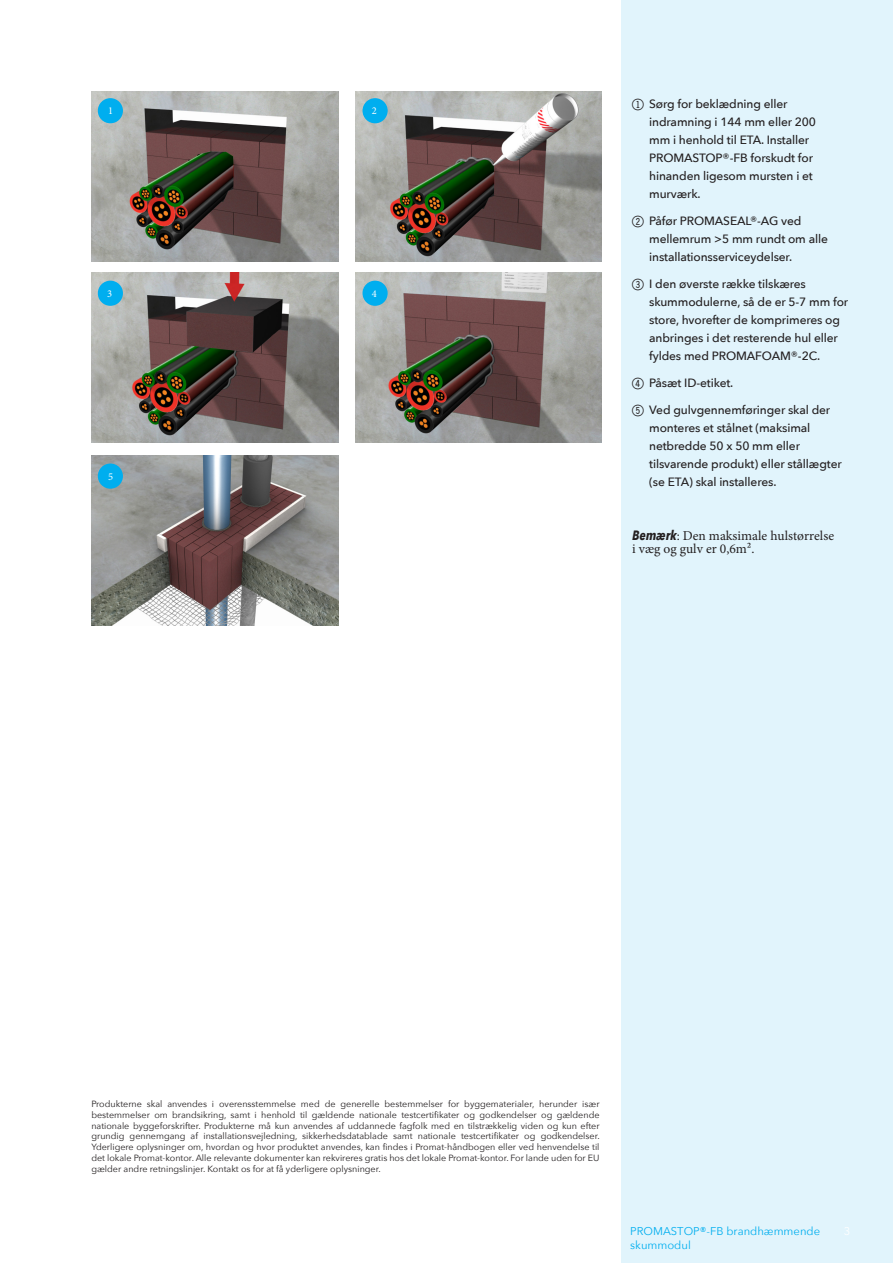
<style>
.page{position:relative;width:893px;height:1263px;background:#fff}
.page>*{position:absolute;margin:0;border:0;box-sizing:border-box;transform-origin:0 0}
.Body{font:13.5px/13.5px "Minion Pro";color:#231f20}
.Body_-_opsomming_-_N{font:500 12px/18px "Avenir Next";letter-spacing:-.01em;color:#231f20}
.t1{font:11.25px/13.5px "Avenir Next";color:#00aeef}
.t2{font:11.25px "Avenir Next";color:#fff}
.t3{font:10.5px "Minion Pro";color:#fff}
.Info_box_LAST_footno{font:9px/10.8px "Avenir Next";color:#231f20;text-align:justify}
.s1{font-family:"Double Digits Round";font-weight:400;font-size:15px}
.s2{font-family:"Avenir Next Condensed";font-weight:700;font-style:italic}
</style>
<div class="page">
<div style="left:621px;top:0;width:272px;height:1263px;background:#e1f4fc"></div>
<img style="left:91px;top:91px;width:247px;height:170px">
<img style="left:355px;top:91px;width:247px;height:170px">
<img style="left:91px;top:272px;width:247px;height:170px">
<img style="left:355px;top:272px;width:247px;height:170px">
<img style="left:91px;top:455px;width:247px;height:170px">
<div style="left:98px;top:98px;width:25px;height:25px;background:#00aeef;border-radius:50%"></div>
<div style="left:98px;top:281px;width:25px;height:25px;background:#00aeef;border-radius:50%"></div>
<div style="left:98px;top:463px;width:25px;height:26px;background:#00aeef;border-radius:50%"></div>
<div style="left:362px;top:98px;width:26px;height:25px;background:#00aeef;border-radius:50%"></div>
<div style="left:362px;top:281px;width:26px;height:25px;background:#00aeef;border-radius:50%"></div>
<p class="t3" style="left:108px;top:104px;width:7px">1</p>
<p class="t3" style="left:107px;top:286px;width:7px">3</p>
<p class="t3" style="left:108px;top:469px;width:7px">5</p>
<p class="t3" style="left:372px;top:104px;width:7px">2</p>
<p class="t3" style="left:372px;top:286px;width:7px">4</p>
<p class="Body_-_opsomming_-_N" style="left:649px;top:94px;width:168px;text-indent:-17px"><span class="s1">1</span> Sørg for beklædning eller indramning i 144 mm eller 200 mm i henhold til ETA. Installer<br>PROMASTOP®-FB forskudt for hinanden ligesom mursten i et murværk.</p>
<p class="Body_-_opsomming_-_N" style="left:649px;top:211px;width:180px;text-indent:-17px"><span class="s1">2</span> Påfør PROMASEAL®-AG ved mellemrum &gt;5 mm rundt om alle installationsserviceydelser.</p>
<p class="Body_-_opsomming_-_N" style="left:649px;top:274px;width:201px;text-indent:-17px"><span class="s1">3</span> I den øverste række tilskæres skummodulerne, så de er 5-7 mm for store, hvorefter de komprimeres og anbringes i det resterende hul eller fyldes med PROMAFOAM®-2C.</p>
<p class="Body_-_opsomming_-_N" style="left:632px;top:373px;width:103px"><span class="s1">4</span> Påsæt ID-etiket.</p>
<p class="Body_-_opsomming_-_N" style="left:649px;top:400px;width:194px;text-indent:-17px"><span class="s1">5</span> Ved gulvgennemføringer skal der monteres et stålnet (maksimal netbredde 50 x 50 mm eller tilsvarende produkt) eller stållægter (se ETA) skal installeres.</p>
<p class="Body" style="left:632px;top:529px;width:203px"><span class="s2">Bemærk</span>: Den maksimale hulstørrelse i væg og gulv er 0,6m².</p>
<p class="Info_box_LAST_footno" style="left:91px;top:1098px;width:510px">Produkterne skal anvendes i overensstemmelse med de generelle bestemmelser for byggematerialer, herunder især bestemmelser om brandsikring, samt i henhold til gældende nationale testcertifikater og godkendelser og gældende nationale byggeforskrifter. Produkterne må kun anvendes af uddannede fagfolk med en tilstrækkelig viden og kun efter grundig gennemgang af installationsvejledning, sikkerhedsdatablade samt nationale testcertifikater og godkendelser.<br>Yderligere oplysninger om, hvordan og hvor produktet anvendes, kan findes i Promat-håndbogen eller ved henvendelse til det lokale Promat-kontor. Alle relevante dokumenter kan rekvireres gratis hos det lokale Promat-kontor. For lande uden for EU gælder andre retningslinjer. Kontakt os for at få yderligere oplysninger.</p>
<p class="t1" style="left:630px;top:1224px;width:191px">PROMASTOP®-FB brandhæmmende skummodul</p>
<p class="t2" style="left:844px;top:1222px;width:8px">3</p>
</div>
